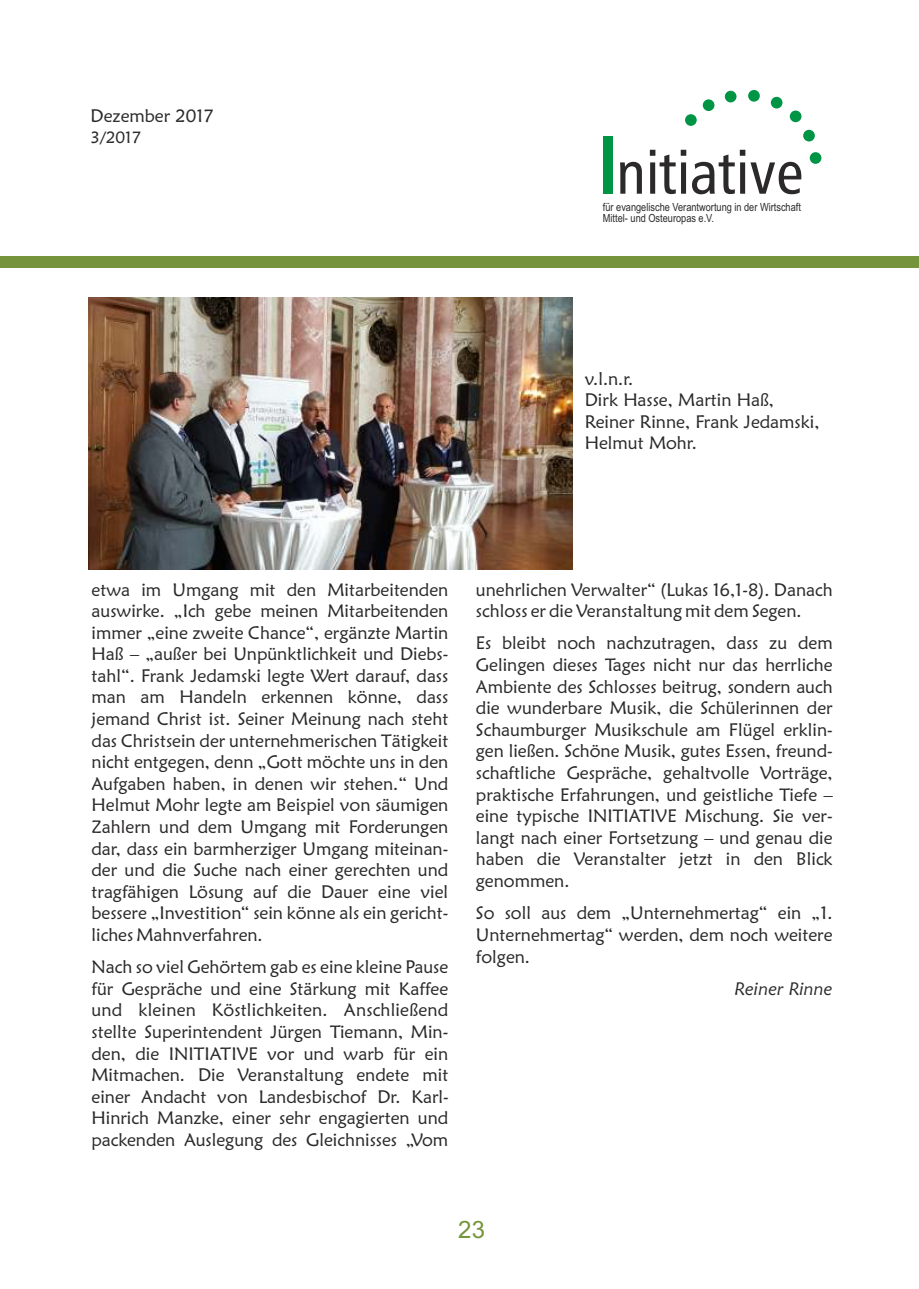
<style>
.page{position:relative;width:919px;height:1289px;background:#fff}
.page>*{position:absolute;margin:0;border:0;box-sizing:border-box;transform-origin:0 0}
.t1{font:24px "Arial";color:#75943b}
.t2{font:18px/21.6px "Maiandra GD";color:#2b2929}
.t3{font:italic 18px "Maiandra GD";color:#2b2929}
.t4{font:16.5px "Maiandra GD";color:#2b2929}
.t5{font:11.25px/11.4px "Arial Narrow";color:#2b2929}
</style>
<div class="page">
<img style="left:88px;top:297px;width:484px;height:272px">
<div style="left:0;top:257px;width:918px;height:11px;background:#75943b"></div>
<svg style="left:620px;top:162px;width:22px;height:32px"></svg>
<svg style="left:649px;top:150px;width:37px;height:44px"></svg>
<svg style="left:692px;top:150px;width:109px;height:44px"></svg>
<div style="left:685px;top:114px;width:11px;height:12px;background:#009445;border-radius:50%"></div>
<div style="left:702px;top:99px;width:12px;height:12px;background:#009445;border-radius:50%"></div>
<div style="left:724px;top:91px;width:12px;height:11px;background:#009445;border-radius:50%"></div>
<div style="left:748px;top:90px;width:11px;height:12px;background:#009445;border-radius:50%"></div>
<div style="left:770px;top:97px;width:12px;height:11px;background:#009445;border-radius:50%"></div>
<div style="left:789px;top:110px;width:12px;height:12px;background:#009445;border-radius:50%"></div>
<div style="left:803px;top:130px;width:11px;height:11px;background:#009445;border-radius:50%"></div>
<div style="left:809px;top:152px;width:12px;height:12px;background:#009445;border-radius:50%"></div>
<div style="left:603px;top:136px;width:9px;height:58px;background:#009445"></div>
<p class="t2" style="left:91px;top:107px;width:125px">Dezember 2017</p>
<p class="t4" style="left:91px;top:130px;width:52px">3/2017</p>
<p class="t5" style="left:603px;top:202px;width:199px">für evangelische Verantwortung in der Wirtschaft<br>Mittel- und Osteuropas e.V.</p>
<p class="t2" style="left:584px;top:369px;width:236px">v.l.n.r.<br>Dirk Hasse, Martin Haß,<br>Reiner Rinne, Frank Jedamski,<br>Helmut Mohr.</p>
<p class="t2" style="left:92px;top:580px;width:358px">etwa im Umgang mit den Mitarbeitenden</p>
<p class="t2" style="left:476px;top:580px;width:358px">unehrlichen Verwalter“ (Lukas 16,1-8). Danach</p>
<p class="t2" style="left:92px;top:601px;width:358px">auswirke. „Ich gebe meinen Mitarbeitenden</p>
<p class="t2" style="left:476px;top:601px;width:327px">schloss er die Veranstaltung mit dem Segen.</p>
<p class="t2" style="left:92px;top:623px;width:358px">immer „eine zweite Chance“, ergänzte Martin</p>
<p class="t2" style="left:476px;top:634px;width:358px">Es bleibt noch nachzutragen, dass zu dem</p>
<p class="t2" style="left:92px;top:644px;width:358px">Haß – „außer bei Unpünktlichkeit und Diebs-</p>
<p class="t2" style="left:476px;top:655px;width:358px">Gelingen dieses Tages nicht nur das herrliche</p>
<p class="t2" style="left:92px;top:666px;width:358px">tahl“. Frank Jedamski legte Wert darauf, dass</p>
<p class="t2" style="left:476px;top:677px;width:358px">Ambiente des Schlosses beitrug, sondern auch</p>
<p class="t2" style="left:92px;top:688px;width:358px">man am Handeln erkennen könne, dass</p>
<p class="t2" style="left:476px;top:698px;width:358px">die wunderbare Musik, die Schülerinnen der</p>
<p class="t2" style="left:92px;top:709px;width:358px">jemand Christ ist. Seiner Meinung nach steht</p>
<p class="t2" style="left:476px;top:720px;width:358px">Schaumburger Musikschule am Flügel erklin-</p>
<p class="t2" style="left:92px;top:731px;width:358px">das Christsein der unternehmerischen Tätigkeit</p>
<p class="t2" style="left:476px;top:742px;width:358px">gen ließen. Schöne Musik, gutes Essen, freund-</p>
<p class="t2" style="left:92px;top:752px;width:358px">nicht entgegen, denn „Gott möchte uns in den</p>
<p class="t2" style="left:476px;top:763px;width:358px">schaftliche Gespräche, gehaltvolle Vorträge,</p>
<p class="t2" style="left:92px;top:774px;width:358px">Aufgaben haben, in denen wir stehen.“ Und</p>
<p class="t2" style="left:476px;top:785px;width:358px">praktische Erfahrungen, und geistliche Tiefe –</p>
<p class="t2" style="left:92px;top:796px;width:358px">Helmut Mohr legte am Beispiel von säumigen</p>
<p class="t2" style="left:476px;top:806px;width:358px">eine typische INITIATIVE Mischung. Sie ver-</p>
<p class="t2" style="left:92px;top:817px;width:358px">Zahlern und dem Umgang mit Forderungen</p>
<p class="t2" style="left:476px;top:828px;width:358px">langt nach einer Fortsetzung – und genau die</p>
<p class="t2" style="left:92px;top:839px;width:358px">dar, dass ein barmherziger Umgang miteinan-</p>
<p class="t2" style="left:476px;top:849px;width:358px">haben die Veranstalter jetzt in den Blick</p>
<p class="t2" style="left:92px;top:860px;width:358px">der und die Suche nach einer gerechten und</p>
<p class="t2" style="left:476px;top:871px;width:95px">genommen.</p>
<p class="t2" style="left:91px;top:882px;width:358px">tragfähigen Lösung auf die Dauer eine viel bessere „Investition“ sein könne als ein gericht-</p>
<p class="t2" style="left:476px;top:903px;width:358px">So soll aus dem „Unternehmertag“ ein „1.</p>
<p class="t2" style="left:91px;top:925px;width:173px">liches Mahnverfahren.</p>
<p class="t2" style="left:476px;top:925px;width:358px">Unternehmertag“ werden, dem noch weitere folgen.</p>
<p class="t2" style="left:91px;top:957px;width:358px">Nach so viel Gehörtem gab es eine kleine Pause für Gespräche und eine Stärkung mit Kaffee</p>
<p class="t3" style="left:734px;top:981px;width:100px">Reiner Rinne</p>
<p class="t2" style="left:91px;top:1000px;width:359px;text-align:justify">und kleinen Köstlichkeiten. Anschließend stellte Superintendent Jürgen Tiemann, Min&shy;den, die INITIATIVE vor und warb für ein Mitmachen. Die Veranstaltung endete mit einer Andacht von Landesbischof Dr. Karl-Hinrich Manzke, einer sehr engagierten und packenden Auslegung des Gleichnisses „Vom</p>
<h1 class="t1" style="left:458px;top:1220px;width:28px">23</h1>
</div>
